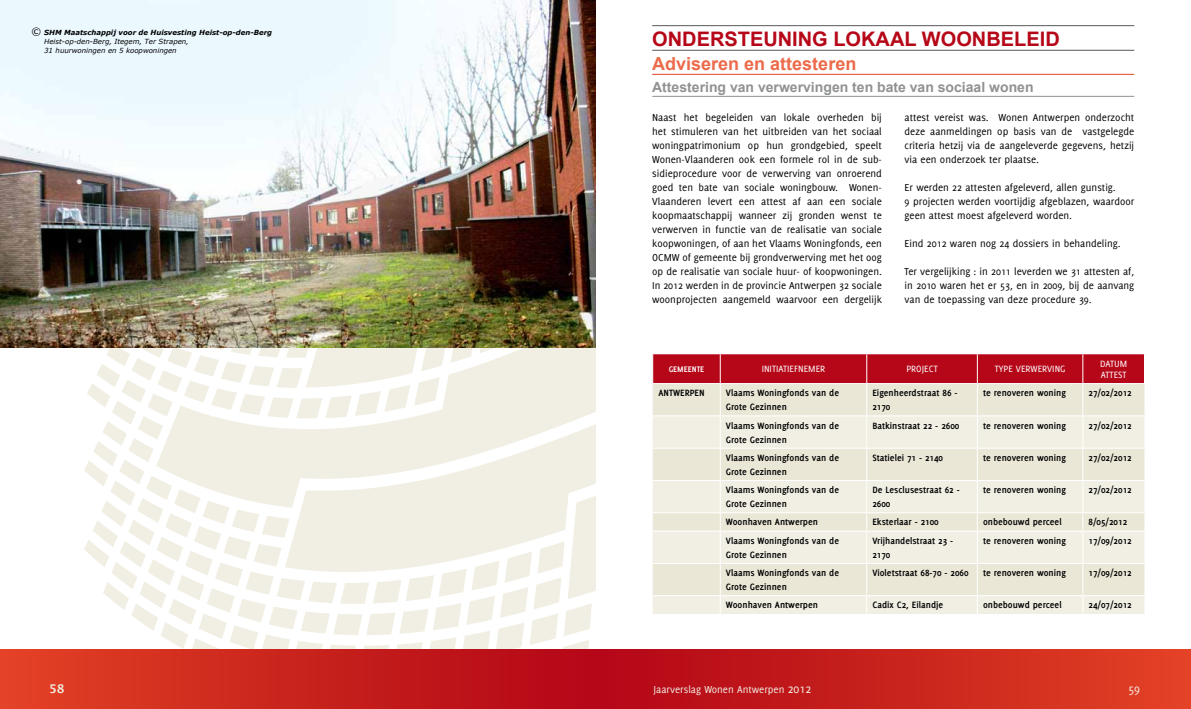
<style>
.page{position:relative;width:1191px;height:709px;background:#fff}
.page>*{position:absolute;margin:0;border:0;box-sizing:border-box;transform-origin:0 0}
.t1{font:700 20px "Arial";color:#b60718}
.t2{font:700 18px "Arial";color:#eb6b4a}
.t3{font:700 14px "Arial";color:#8f9193}
.t4{font:13px "Delicious";color:#f1efe4}
.t5{font:600 12px "Lucida Sans";color:#f1efe4}
.t6{font:11px/14px "Delicious";color:#000;text-align:justify}
.t7{font:11px "Delicious";color:#f1efe4}
.t8{font:700 10px/14px "Delicious";color:#000}
.t9{font:10px/11px "Delicious";color:#fff}
.t10{font:700 8.8px "Delicious";color:#fff}
.t11{font:italic 7px/9px "Verdana";color:#000}
.s1{font-size:10px}
.s2{font-weight:700}
.s3{font-size:13px}
</style>
<div class="page">
<svg style="left:82px;top:172px;width:514px;height:477px"></svg>
<svg style="left:156px;top:347px;width:439px;height:160px;fill:#f1efe4"></svg>
<img style="left:0;top:0;width:595px;height:347px">
<div style="left:0;top:649px;width:595px;height:60px;background:linear-gradient(to right,#e24225,#b20516)"></div>
<div style="left:595px;top:649px;width:596px;height:60px;background:linear-gradient(to right,#b20516,#e24225)"></div>
<hr style="left:652px;top:74px;width:482px;height:1px;background:#e64427">
<hr style="left:652px;top:96px;width:482px;height:1px;background:#8f9193">
<hr style="left:652px;top:25px;width:482px;height:1px;background:#58585a">
<hr style="left:652px;top:50px;width:482px;height:1px;background:#58585a">
<div style="left:652px;top:384px;width:492px;height:31px;background:#eae7d7"></div>
<svg style="left:652px;top:416px;width:492px;height:198px;background:#eeebdf"></svg>
<hr style="left:720px;top:384px;width:1px;height:31px;background:#fff">
<hr style="left:866px;top:384px;width:1px;height:31px;background:#fff">
<hr style="left:977px;top:384px;width:1px;height:31px;background:#fff">
<hr style="left:1082px;top:384px;width:1px;height:31px;background:#fff">
<hr style="left:720px;top:416px;width:1px;height:31px;background:#fff">
<hr style="left:866px;top:416px;width:1px;height:31px;background:#fff">
<hr style="left:977px;top:416px;width:1px;height:31px;background:#fff">
<hr style="left:1082px;top:416px;width:1px;height:31px;background:#fff">
<hr style="left:720px;top:448px;width:1px;height:32px;background:#fff">
<hr style="left:866px;top:448px;width:1px;height:32px;background:#fff">
<hr style="left:977px;top:448px;width:1px;height:32px;background:#fff">
<hr style="left:1082px;top:448px;width:1px;height:32px;background:#fff">
<hr style="left:720px;top:481px;width:1px;height:31px;background:#fff">
<hr style="left:866px;top:481px;width:1px;height:31px;background:#fff">
<hr style="left:977px;top:481px;width:1px;height:31px;background:#fff">
<hr style="left:1082px;top:481px;width:1px;height:31px;background:#fff">
<svg style="left:720px;top:513px;width:1px;height:17px"></svg>
<svg style="left:866px;top:513px;width:1px;height:17px"></svg>
<svg style="left:977px;top:513px;width:1px;height:17px"></svg>
<svg style="left:1082px;top:513px;width:1px;height:17px"></svg>
<hr style="left:720px;top:531px;width:1px;height:32px;background:#fff">
<hr style="left:866px;top:531px;width:1px;height:32px;background:#fff">
<hr style="left:977px;top:531px;width:1px;height:32px;background:#fff">
<hr style="left:1082px;top:531px;width:1px;height:32px;background:#fff">
<hr style="left:720px;top:564px;width:1px;height:31px;background:#fff">
<hr style="left:866px;top:564px;width:1px;height:31px;background:#fff">
<hr style="left:977px;top:564px;width:1px;height:31px;background:#fff">
<hr style="left:1082px;top:564px;width:1px;height:31px;background:#fff">
<svg style="left:720px;top:596px;width:1px;height:18px"></svg>
<svg style="left:866px;top:596px;width:1px;height:18px"></svg>
<svg style="left:977px;top:596px;width:1px;height:18px"></svg>
<svg style="left:1082px;top:596px;width:1px;height:18px"></svg>
<div style="left:652px;top:354px;width:493px;height:29px;background:#b60718"></div>
<hr style="left:652px;top:447px;width:68px;height:1px;background:#fff">
<hr style="left:720px;top:447px;width:146px;height:1px;background:#fff">
<hr style="left:866px;top:447px;width:111px;height:1px;background:#fff">
<hr style="left:977px;top:447px;width:105px;height:1px;background:#fff">
<hr style="left:1082px;top:447px;width:62px;height:1px;background:#fff">
<hr style="left:652px;top:480px;width:68px;height:1px;background:#fff">
<hr style="left:720px;top:480px;width:146px;height:1px;background:#fff">
<hr style="left:866px;top:480px;width:111px;height:1px;background:#fff">
<hr style="left:977px;top:480px;width:105px;height:1px;background:#fff">
<hr style="left:1082px;top:480px;width:62px;height:1px;background:#fff">
<hr style="left:652px;top:512px;width:68px;height:1px;background:#fff">
<hr style="left:720px;top:512px;width:146px;height:1px;background:#fff">
<hr style="left:866px;top:512px;width:111px;height:1px;background:#fff">
<hr style="left:977px;top:512px;width:105px;height:1px;background:#fff">
<hr style="left:1082px;top:512px;width:62px;height:1px;background:#fff">
<hr style="left:652px;top:530px;width:68px;height:1px;background:#fff">
<hr style="left:720px;top:530px;width:146px;height:1px;background:#fff">
<hr style="left:866px;top:530px;width:111px;height:1px;background:#fff">
<hr style="left:977px;top:530px;width:105px;height:1px;background:#fff">
<hr style="left:1082px;top:530px;width:62px;height:1px;background:#fff">
<hr style="left:652px;top:563px;width:68px;height:1px;background:#fff">
<hr style="left:720px;top:563px;width:146px;height:1px;background:#fff">
<hr style="left:866px;top:563px;width:111px;height:1px;background:#fff">
<hr style="left:977px;top:563px;width:105px;height:1px;background:#fff">
<hr style="left:1082px;top:563px;width:62px;height:1px;background:#fff">
<hr style="left:652px;top:595px;width:68px;height:1px;background:#fff">
<hr style="left:720px;top:595px;width:146px;height:1px;background:#fff">
<hr style="left:866px;top:595px;width:111px;height:1px;background:#fff">
<hr style="left:977px;top:595px;width:105px;height:1px;background:#fff">
<hr style="left:1082px;top:595px;width:62px;height:1px;background:#fff">
<p class="t11" style="left:44px;top:28px;width:229px;text-indent:-13px"><span class="s1">©</span> <span class="s2">SHM Maatschappij voor de Huisvesting Heist-op-den-Berg<br></span>Heist-op-den-Berg, Itegem, Ter Strapen,<br>31 huurwoningen en 5 koopwoningen</p>
<h1 class="t1" style="left:652px;top:25px;width:15px">ONDERS</h1>
<h1 class="t1" style="left:738px;top:25px;width:27px">TEUN</h1>
<h1 class="t1" style="left:792px;top:25px;width:164px">ING LO KAAL WOON</h1>
<h1 class="t1" style="left:986px;top:25px;width:28px">BELE</h1>
<h1 class="t1" style="left:1039px;top:25px;width:19px">ID</h1>
<h2 class="t2" style="left:652px;top:51px;width:206px">Adviseren en attesteren</h2>
<p class="t3" style="left:652px;top:78px;width:383px">Attestering van verwervingen ten bate van sociaal wonen</p>
<p class="t6" style="left:652px;top:110px;width:231px">Naast het begeleiden van lokale overheden bij het stimuleren van het uitbreiden van het sociaal woningpatrimonium op hun grondgebied, speelt Wonen-Vlaanderen ook een formele rol in de sub&shy;sidieprocedure voor de verwerving van onroerend goed ten bate van sociale woningbouw. Wonen-Vlaanderen levert een attest af aan een sociale koopmaatschappij wanneer zij gronden wenst te verwerven in functie van de realisatie van sociale koopwoningen, of aan het Vlaams Woningfonds, een OCMW of gemeente bij grondverwerving met het oog op de realisatie van sociale huur- of koopwoningen.<br>In 2012 werden in de provincie Antwerpen 32 sociale woonprojecten aangemeld waarvoor een dergelijk</p>
<p class="t6" style="left:904px;top:110px;width:231px">attest vereist was. Wonen Antwerpen onderzocht deze aanmeldingen op basis van de vastgelegde criteria hetzij via de aangeleverde gegevens, hetzij via een onderzoek ter plaatse.</p>
<p class="t6" style="left:904px;top:180px;width:231px;text-align:left">Er werden 22 attesten afgeleverd, allen gunstig.<br>9 projecten werden voortijdig afgeblazen, waardoor geen attest moest afgeleverd worden.</p>
<p class="t6" style="left:904px;top:236px;width:218px">Eind 2012 waren nog 24 dossiers in behandeling.</p>
<p class="t6" style="left:904px;top:264px;width:231px">Ter vergelijking : in 2011 leverden we 31 attesten af, in 2010 waren het er 53, en in 2009, bij de aanvang van de toepassing van deze procedure 39.</p>
<p class="t10" style="left:668px;top:364px;width:36px">Gemeente</p>
<p class="t9" style="left:761px;top:363px;width:8px">Initiatiefnemer</p>
<p class="t9" style="left:906px;top:363px;width:11px">Project</p>
<p class="t9" style="left:994px;top:363px;width:28px">Type verwerving</p>
<p class="t9" style="left:1100px;top:358px;width:12px">Datum attest</p>
<p class="t8" style="left:658px;top:386px;width:48px">ANTWERPEN</p>
<p class="t8" style="left:726px;top:386px;width:115px">Vlaams Woningfonds van de<br>Grote Gezinnen</p>
<p class="t8" style="left:872px;top:386px;width:87px">Eigenheerdstraat 86 -<br>2170</p>
<p class="t8" style="left:983px;top:386px;width:84px">te renoveren woning</p>
<p class="t8" style="left:1088px;top:386px;width:45px">27/02/2012</p>
<p class="t8" style="left:726px;top:418px;width:115px">Vlaams Woningfonds van de<br>Grote Gezinnen</p>
<p class="t8" style="left:872px;top:418px;width:88px">Batkinstraat 22 - 2600</p>
<p class="t8" style="left:983px;top:418px;width:84px">te renoveren woning</p>
<p class="t8" style="left:1088px;top:418px;width:45px">27/02/2012</p>
<p class="t8" style="left:726px;top:450px;width:115px">Vlaams Woningfonds van de<br>Grote Gezinnen</p>
<p class="t8" style="left:872px;top:450px;width:72px">Statielei 71 - 2140</p>
<p class="t8" style="left:983px;top:450px;width:84px">te renoveren woning</p>
<p class="t8" style="left:1088px;top:450px;width:45px">27/02/2012</p>
<p class="t8" style="left:726px;top:483px;width:115px">Vlaams Woningfonds van de<br>Grote Gezinnen</p>
<p class="t8" style="left:872px;top:483px;width:89px">De Lesclusestraat 62 -<br>2600</p>
<p class="t8" style="left:983px;top:483px;width:84px">te renoveren woning</p>
<p class="t8" style="left:1088px;top:483px;width:45px">27/02/2012</p>
<p class="t8" style="left:726px;top:515px;width:94px">Woonhaven Antwerpen</p>
<p class="t8" style="left:872px;top:515px;width:68px">Eksterlaar - 2100</p>
<p class="t8" style="left:983px;top:515px;width:80px">onbebouwd perceel</p>
<p class="t8" style="left:1088px;top:515px;width:40px">8/05/2012</p>
<p class="t8" style="left:726px;top:533px;width:115px">Vlaams Woningfonds van de<br>Grote Gezinnen</p>
<p class="t8" style="left:872px;top:533px;width:82px">Vrijhandelstraat 23 -<br>2170</p>
<p class="t8" style="left:983px;top:533px;width:84px">te renoveren woning</p>
<p class="t8" style="left:1088px;top:533px;width:45px">17/09/2012</p>
<p class="t8" style="left:726px;top:565px;width:115px">Vlaams Woningfonds van de<br>Grote Gezinnen</p>
<p class="t8" style="left:872px;top:565px;width:98px">Violetstraat 68-70 - 2060</p>
<p class="t8" style="left:983px;top:565px;width:84px">te renoveren woning</p>
<p class="t8" style="left:1088px;top:565px;width:45px">17/09/2012</p>
<p class="t8" style="left:726px;top:598px;width:94px">Woonhaven Antwerpen</p>
<p class="t8" style="left:872px;top:598px;width:72px">Cadix C2, Eilandje</p>
<p class="t8" style="left:983px;top:598px;width:80px">onbebouwd perceel</p>
<p class="t8" style="left:1088px;top:598px;width:45px">24/07/2012</p>
<p class="t5" style="left:49px;top:681px;width:17px">58</p>
<p class="t7" style="left:653px;top:682px;width:159px">Jaarverslag Wonen Antwerpen <span class="s3">2012</span></p>
<p class="t4" style="left:1128px;top:681px;width:13px">59</p>
</div>
